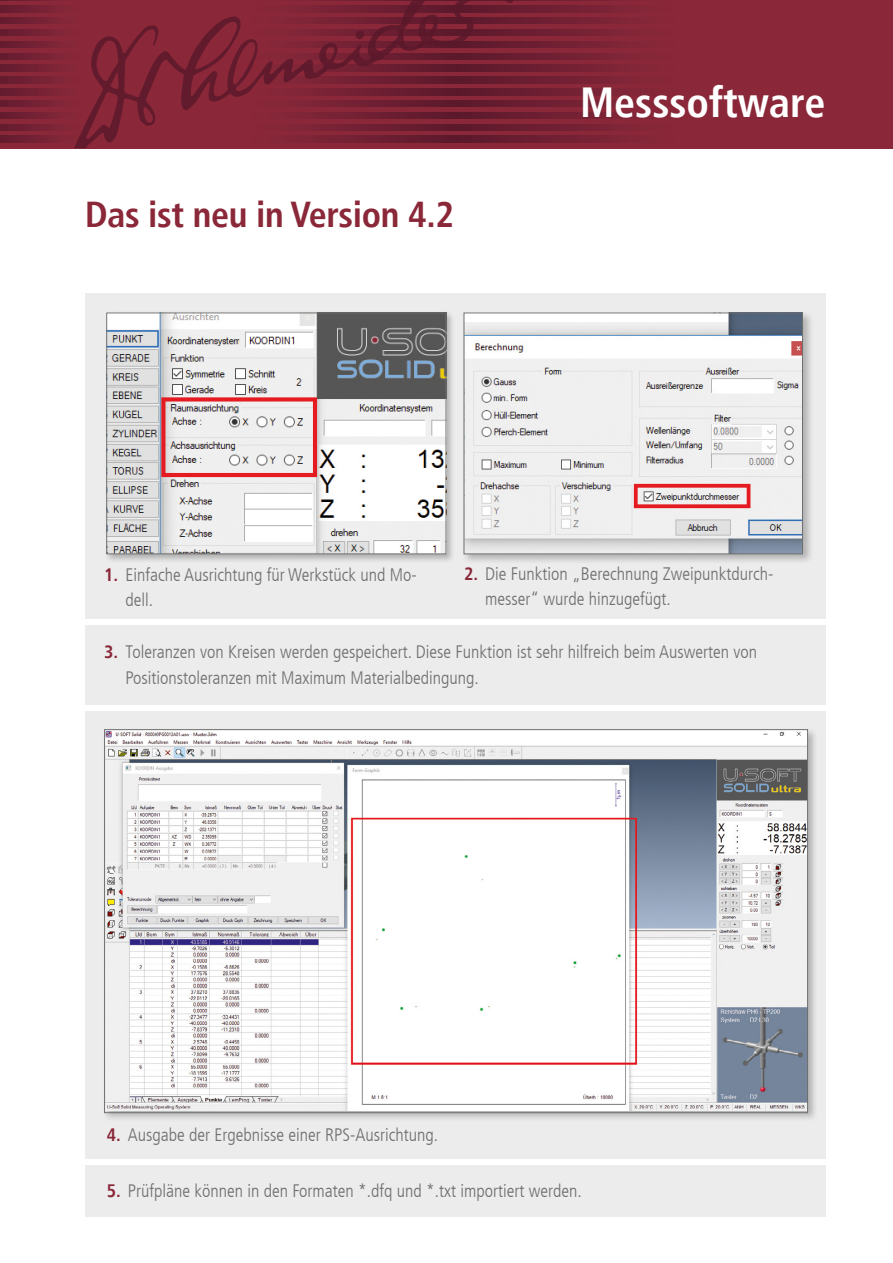
<style>
.page{position:relative;width:893px;height:1263px;background:#fff}
.page>*{position:absolute;margin:0;border:0;box-sizing:border-box;transform-origin:0 0}
.t1{font:700 condensed 42px "Frutiger LT";color:#fff}
.t2{font:700 condensed 36px "Frutiger LT";letter-spacing:-.01em;color:#8a2738}
.t3{font:300 condensed 18px/25.5px "Frutiger LT";color:#6f6f6e}
.s1{font-weight:700;color:#8a2738}
</style>
<div class="page">
<div style="left:0;top:0;width:893px;height:148px;background:#8a2738"></div>
<svg style="left:0;top:136px;width:58px;height:6px"></svg>
<svg style="left:0;top:124px;width:58px;height:7px"></svg>
<svg style="left:0;top:112px;width:58px;height:7px"></svg>
<svg style="left:0;top:100px;width:58px;height:7px"></svg>
<svg style="left:0;top:89px;width:58px;height:6px"></svg>
<svg style="left:0;top:77px;width:58px;height:6px"></svg>
<svg style="left:0;top:65px;width:58px;height:6px"></svg>
<svg style="left:0;top:53px;width:58px;height:7px"></svg>
<svg style="left:0;top:41px;width:58px;height:7px"></svg>
<svg style="left:0;top:29px;width:58px;height:7px"></svg>
<svg style="left:0;top:18px;width:58px;height:6px"></svg>
<svg style="left:0;top:6px;width:58px;height:6px"></svg>
<svg style="left:0;top:0;width:58px;height:1px"></svg>
<svg style="left:514px;top:136px;width:109px;height:6px"></svg>
<svg style="left:514px;top:124px;width:109px;height:7px"></svg>
<svg style="left:514px;top:112px;width:109px;height:7px"></svg>
<svg style="left:514px;top:100px;width:109px;height:7px"></svg>
<svg style="left:514px;top:89px;width:109px;height:6px"></svg>
<svg style="left:514px;top:77px;width:109px;height:6px"></svg>
<svg style="left:514px;top:65px;width:109px;height:6px"></svg>
<svg style="left:514px;top:53px;width:109px;height:7px"></svg>
<svg style="left:514px;top:41px;width:109px;height:7px"></svg>
<svg style="left:514px;top:29px;width:109px;height:7px"></svg>
<svg style="left:514px;top:18px;width:109px;height:6px"></svg>
<svg style="left:514px;top:6px;width:109px;height:6px"></svg>
<svg style="left:514px;top:0;width:109px;height:1px"></svg>
<svg style="left:74px;top:0;width:440px;height:148px"></svg>
<div style="left:85px;top:293px;width:740px;height:326px;background:#ececed"></div>
<div style="left:85px;top:625px;width:740px;height:80px;background:#ececed"></div>
<div style="left:85px;top:1165px;width:740px;height:51px;background:#ececed"></div>
<div style="left:85px;top:711px;width:740px;height:447px;background:#ececed"></div>
<div style="left:104px;top:310px;width:352px;height:254px;background:#000;opacity:.25"></div>
<img style="left:108px;top:315px;width:336px;height:237px">
<div style="left:106px;top:313px;width:340px;height:241px;border:1px solid #6f6f6e"></div>
<div style="left:102px;top:727px;width:716px;height:396px;background:#000;opacity:.25"></div>
<img style="left:106px;top:731px;width:700px;height:380px">
<div style="left:461px;top:310px;width:353px;height:255px;background:#000;opacity:.25"></div>
<img style="left:466px;top:315px;width:335px;height:237px">
<div style="left:464px;top:313px;width:339px;height:241px;border:1px solid #6f6f6e"></div>
<h2 class="t2" style="left:85px;top:193px;width:371px">Das ist neu in Version 4.2</h2>
<h1 class="t1" style="left:580px;top:78px;width:247px">Messsoftware</h1>
<p class="t3" style="left:485px;top:561px;width:290px;text-indent:-21px"><span class="s1">2.</span> Die Funktion „Berechnung Zweipunktdurch&shy;messer“ wurde hinzugefügt.</p>
<p class="t3" style="left:125px;top:640px;width:633px;text-indent:-21px"><span class="s1">3.</span> Toleranzen von Kreisen werden gespeichert. Diese Funktion ist sehr hilfreich beim Auswerten von<br>Positionstoleranzen mit Maximum Materialbedingung.</p>
<p class="t3" style="left:125px;top:562px;width:293px;text-indent:-21px"><span class="s1">1.</span> Einfache Ausrichtung für Werkstück und Mo&shy;dell.</p>
<p class="t3" style="left:107px;top:1122px;width:333px"><span class="s1">4.</span> Ausgabe der Ergebnisse einer RPS-Ausrichtung.</p>
<p class="t3" style="left:107px;top:1179px;width:477px"><span class="s1">5.</span> Prüfpläne können in den Formaten *.dfq und *.txt importiert werden.</p>
</div>
